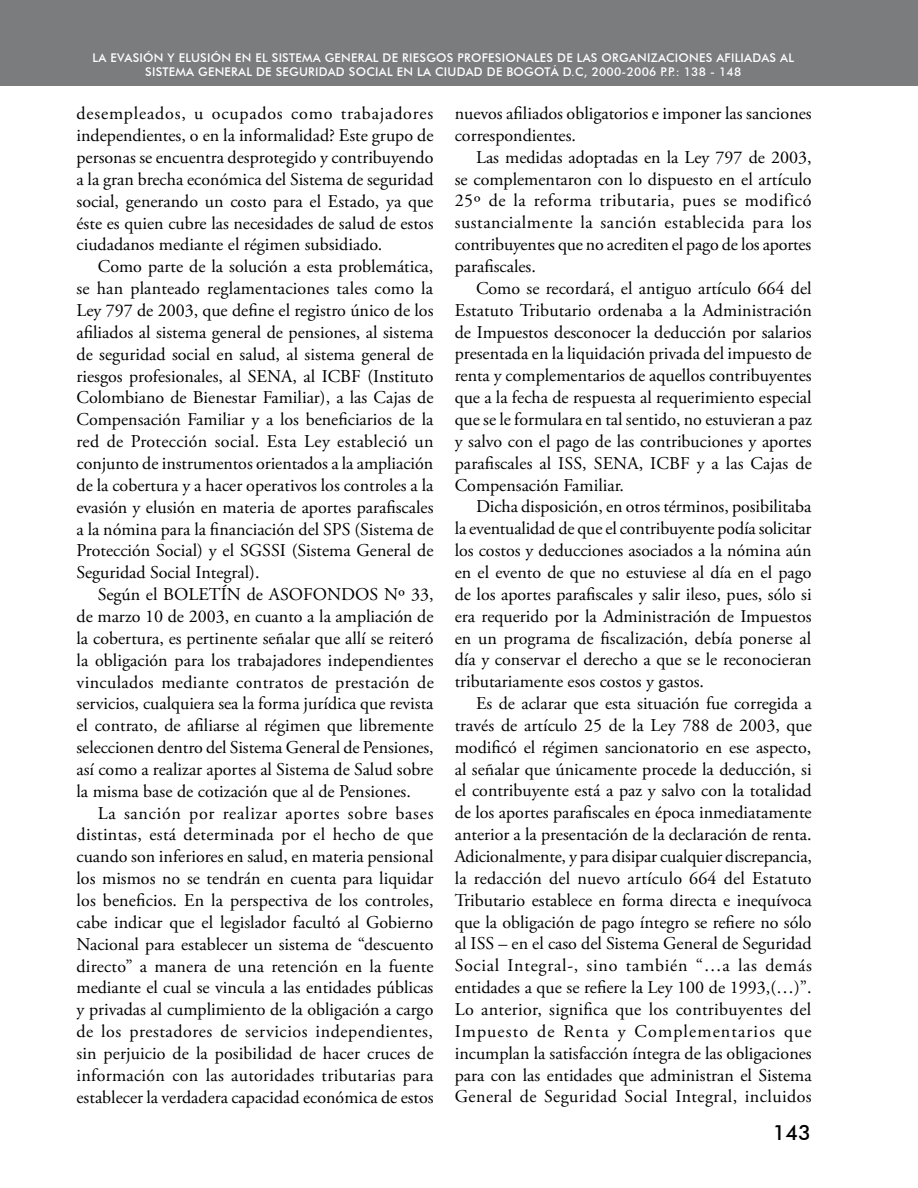
<style>
.page{position:relative;width:918px;height:1188px;background:#fff}
.page>*{position:absolute;margin:0;border:0;box-sizing:border-box;transform-origin:0 0}
.t1{font:500 21px "Futura BT";color:#000}
.t2{font:18px/21.9px "Adobe Garamond Pro";color:#000;text-align:justify}
.t3{font:500 12px "Futura BT";letter-spacing:.02em;color:#fff}
</style>
<div class="page">
<div style="left:0;top:0;width:918px;height:86px;background:#7b7c7e"></div>
<p class="t3" style="left:93px;top:50px;width:94px">LA EVASIÓ N Y ELU</p>
<p class="t3" style="left:200px;top:50px;width:530px">SIÓ N EN EL SI STEMA GENERAL DE RIESGOS PROFESI ONALES DE LAS ORGANIZACI ONES AFILI</p>
<p class="t3" style="left:744px;top:50px;width:50px">ADAS AL</p>
<p class="t3" style="left:145px;top:65px;width:298px">SISTEMA GENERAL DE SEGU RI DAD SOCIAL EN LA CIU</p>
<p class="t3" style="left:457px;top:65px;width:286px">DAD DE BOGOTÁ D.C, 2000-2006 P.P.: 138 - 148</p>
<p class="t2" style="left:77px;top:103px;width:358px">desempleados, u ocupados como trabajadores independientes, o en la informalidad? Este grupo de personas se encuentra desprotegido y contribuyendo a la gran brecha económica del Sistema de seguridad social, generando un costo para el Estado, ya que éste es quien cubre las necesidades de salud de estos ciudadanos mediante el régimen subsidiado.</p>
<p class="t2" style="left:77px;top:256px;width:358px;text-indent:21px">Como parte de la solución a esta problemática, se han planteado reglamentaciones tales como la Ley 797 de 2003, que define el registro único de los afiliados al sistema general de pensiones, al sistema de seguridad social en salud, al sistema general de riesgos profesionales, al SENA, al ICBF (Instituto Colombiano de Bienestar Familiar), a las Cajas de Compensación Familiar y a los beneficiarios de la red de Protección social. Esta Ley estableció un conjunto de instrumentos orientados a la ampliación de la cobertura y a hacer operativos los controles a la evasión y elusión en materia de aportes parafiscales a la nómina para la financiación del SPS (Sistema de Protección Social) y el SGSSI (Sistema General de Seguridad Social Integral).</p>
<p class="t2" style="left:77px;top:584px;width:359px;text-indent:21px">Según el BOLETÍN de ASOFONDOS Nº 33, de marzo 10 de 2003, en cuanto a la ampliación de la cobertura, es pertinente señalar que allí se reiteró la obligación para los trabajadores independientes vinculados mediante contratos de prestación de servicios, cualquiera sea la forma jurídica que revista el contrato, de afiliarse al régimen que libremente seleccionen dentro del Sistema General de Pensiones, así como a realizar aportes al Sistema de Salud sobre la misma base de cotización que al de Pensiones.</p>
<p class="t2" style="left:77px;top:803px;width:359px;text-indent:21px">La sanción por realizar aportes sobre bases distintas, está determinada por el hecho de que cuando son inferiores en salud, en materia pensional los mismos no se tendrán en cuenta para liquidar los beneficios. En la perspectiva de los controles, cabe indicar que el legislador facultó al Gobierno Nacional para establecer un sistema de “descuento directo” a manera de una retención en la fuente mediante el cual se vincula a las entidades públicas y privadas al cumplimiento de la obligación a cargo de los prestadores de servicios independientes, sin perjuicio de la posibilidad de hacer cruces de información con las autoridades tributarias para establecer la verdadera capacidad económica de estos</p>
<p class="t2" style="left:455px;top:103px;width:358px">nuevos afiliados obligatorios e imponer las sanciones correspondientes.</p>
<p class="t2" style="left:455px;top:147px;width:358px;text-indent:21px">Las medidas adoptadas en la Ley 797 de 2003, se complementaron con lo dispuesto en el artículo 25º de la reforma tributaria, pues se modificó sustancialmente la sanción establecida para los contribuyentes que no acrediten el pago de los aportes parafiscales.</p>
<p class="t2" style="left:455px;top:278px;width:359px;text-indent:21px">Como se recordará, el antiguo artículo 664 del Estatuto Tributario ordenaba a la Administración de Impuestos desconocer la deducción por salarios presentada en la liquidación privada del impuesto de renta y complementarios de aquellos contribuyentes que a la fecha de respuesta al requerimiento especial que se le formulara en tal sentido, no estuvieran a paz y salvo con el pago de las contribuciones y aportes parafiscales al ISS, SENA, ICBF y a las Cajas de Compensación Familiar.</p>
<p class="t2" style="left:455px;top:496px;width:359px;text-indent:21px">Dicha disposición, en otros términos, posibilitaba la eventualidad de que el contribuyente podía solicitar los costos y deducciones asociados a la nómina aún en el evento de que no estuviese al día en el pago de los aportes parafiscales y salir ileso, pues, sólo si era requerido por la Administración de Impuestos en un programa de fiscalización, debía ponerse al día y conservar el derecho a que se le reconocieran tributariamente esos costos y gastos.</p>
<p class="t2" style="left:455px;top:693px;width:359px;text-indent:21px">Es de aclarar que esta situación fue corregida a través de artículo 25 de la Ley 788 de 2003, que modificó el régimen sancionatorio en ese aspecto, al señalar que únicamente procede la deducción, si el contribuyente está a paz y salvo con la totalidad de los aportes parafiscales en época inmediatamente anterior a la presentación de la declaración de renta.<br>Adicionalmente, y para disipar cualquier discrepancia, la redacción del nuevo artículo 664 del Estatuto Tributario establece en forma directa e inequívoca que la obligación de pago íntegro se refiere no sólo al ISS – en el caso del Sistema General de Seguridad Social Integral-, sino también “…a las demás entidades a que se refiere la Ley 100 de 1993,(…)”.<br>Lo anterior, significa que los contribuyentes del Impuesto de Renta y Complementarios que incumplan la satisfacción íntegra de las obligaciones para con las entidades que administran el Sistema General de Seguridad Social Integral, incluidos</p>
<p class="t1" style="left:773px;top:1120px;width:40px">143</p>
</div>
